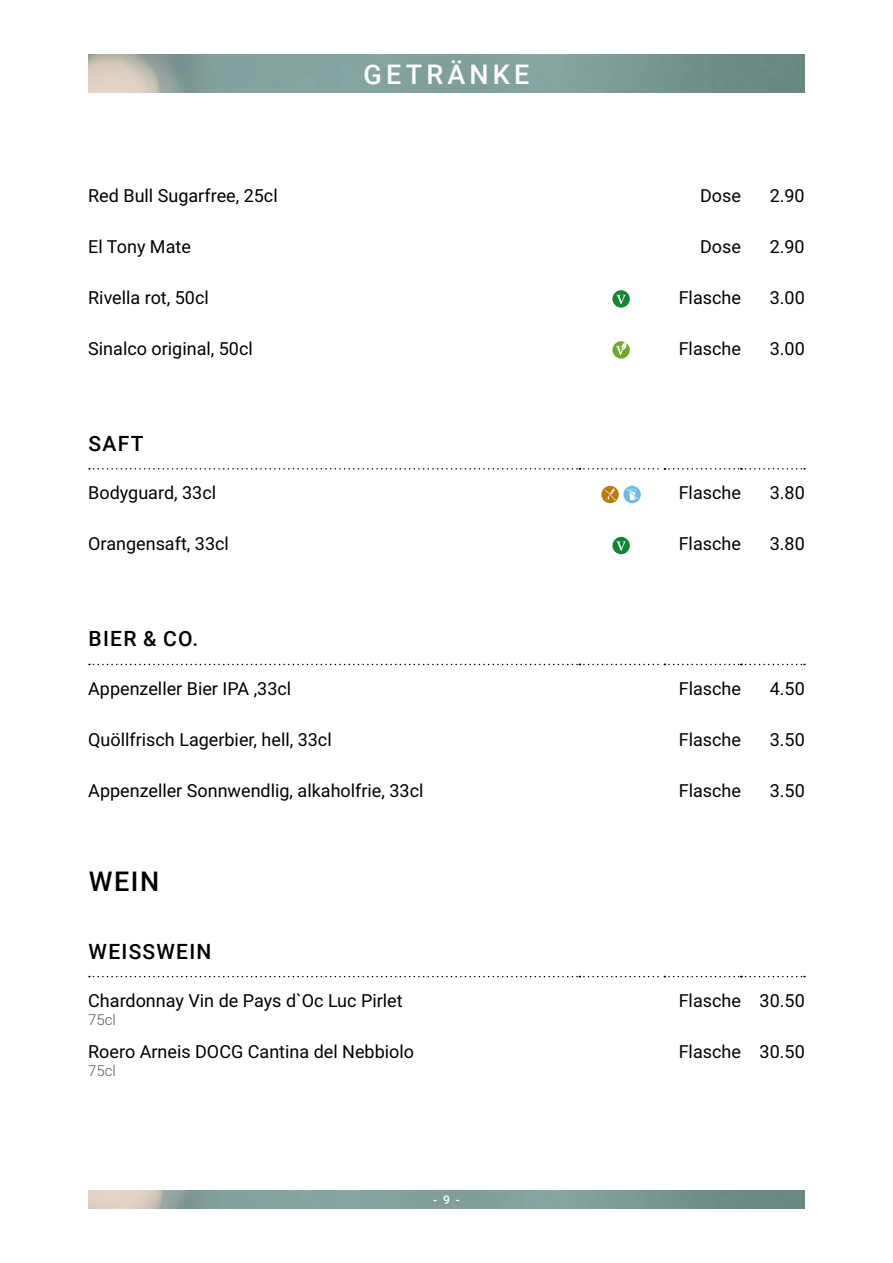
<style>
.page{position:relative;width:893px;height:1263px;background:#fff}
.page>*{position:absolute;margin:0;border:0;box-sizing:border-box;transform-origin:0 0}
.t1{font:500 27px "Roboto";letter-spacing:.155em;color:#fff}
.t2{font:500 27px "Roboto";color:#000}
.t3{font:500 21px "Roboto";letter-spacing:.06em;color:#000}
.t4{font:18px "Roboto";color:#000}
.t5{font:300 15px "Roboto";color:#575756}
.t6{font:500 12px "Roboto";color:#fff}
</style>
<div class="page">
<img style="left:88px;top:1190px;width:717px;height:18px">
<img style="left:88px;top:55px;width:717px;height:38px">
<svg style="left:612px;top:290px;width:18px;height:18px"></svg>
<svg style="left:616px;top:295px;width:10px;height:9px"></svg>
<svg style="left:612px;top:341px;width:18px;height:18px"></svg>
<svg style="left:616px;top:342px;width:11px;height:13px"></svg>
<svg style="left:89px;top:468px;width:716px;height:2px"></svg>
<svg style="left:601px;top:486px;width:18px;height:17px"></svg>
<svg style="left:604px;top:488px;width:12px;height:13px"></svg>
<svg style="left:623px;top:486px;width:18px;height:17px"></svg>
<svg style="left:626px;top:489px;width:12px;height:11px"></svg>
<div style="left:612px;top:537px;width:18px;height:17px;background:#118532;border-radius:50%"></div>
<svg style="left:616px;top:541px;width:10px;height:9px"></svg>
<svg style="left:89px;top:664px;width:716px;height:1px"></svg>
<svg style="left:89px;top:976px;width:716px;height:1px"></svg>
<h1 class="t1" style="left:364px;top:55px;width:167px">GETRÄNKE</h1>
<p class="t4" style="left:88px;top:183px;width:191px">Red Bull Sugarfree, 25cl</p>
<p class="t4" style="left:700px;top:183px;width:42px">Dose</p>
<p class="t4" style="left:770px;top:183px;width:37px">2.90</p>
<p class="t4" style="left:88px;top:234px;width:104px">El Tony Mate</p>
<p class="t4" style="left:700px;top:234px;width:42px">Dose</p>
<p class="t4" style="left:770px;top:234px;width:37px">2.90</p>
<p class="t4" style="left:88px;top:285px;width:122px">Rivella rot, 50cl</p>
<p class="t4" style="left:679px;top:285px;width:64px">Flasche</p>
<p class="t4" style="left:770px;top:285px;width:37px">3.00</p>
<p class="t4" style="left:88px;top:336px;width:166px">Sinalco original, 50cl</p>
<p class="t4" style="left:679px;top:336px;width:64px">Flasche</p>
<p class="t4" style="left:770px;top:336px;width:37px">3.00</p>
<p class="t3" style="left:89px;top:429px;width:56px">SAFT</p>
<p class="t4" style="left:88px;top:480px;width:129px">Bodyguard, 33cl</p>
<p class="t4" style="left:679px;top:480px;width:64px">Flasche</p>
<p class="t4" style="left:770px;top:480px;width:37px">3.80</p>
<p class="t4" style="left:88px;top:531px;width:142px">Orangensaft, 33cl</p>
<p class="t4" style="left:679px;top:531px;width:64px">Flasche</p>
<p class="t4" style="left:770px;top:531px;width:37px">3.80</p>
<p class="t3" style="left:89px;top:624px;width:111px">BIER &amp; CO.</p>
<p class="t4" style="left:88px;top:676px;width:204px">Appenzeller Bier IPA ,33cl</p>
<p class="t4" style="left:679px;top:676px;width:64px">Flasche</p>
<p class="t4" style="left:770px;top:676px;width:37px">4.50</p>
<p class="t4" style="left:88px;top:727px;width:245px">Quöllfrisch Lagerbier, hell, 33cl</p>
<p class="t4" style="left:679px;top:727px;width:64px">Flasche</p>
<p class="t4" style="left:770px;top:727px;width:37px">3.50</p>
<p class="t4" style="left:88px;top:778px;width:337px">Appenzeller Sonnwendlig, alkaholfrie, 33cl</p>
<p class="t4" style="left:679px;top:778px;width:64px">Flasche</p>
<p class="t4" style="left:770px;top:778px;width:37px">3.50</p>
<h1 class="t2" style="left:89px;top:862px;width:72px">WEIN</h1>
<p class="t3" style="left:89px;top:936px;width:124px">WEISSWEIN</p>
<p class="t4" style="left:88px;top:988px;width:316px">Chardonnay Vin de Pays d`Oc Luc Pirlet</p>
<p class="t5" style="left:88px;top:1009px;width:29px">75cl</p>
<p class="t4" style="left:88px;top:1039px;width:327px">Roero Arneis DOCG Cantina del Nebbiolo</p>
<p class="t5" style="left:88px;top:1060px;width:29px">75cl</p>
<p class="t6" style="left:433px;top:1191px;width:28px">- 9 -</p>
<p class="t4" style="left:679px;top:988px;width:128px">Flasche 30.50</p>
<p class="t4" style="left:679px;top:1039px;width:128px">Flasche 30.50</p>
</div>
